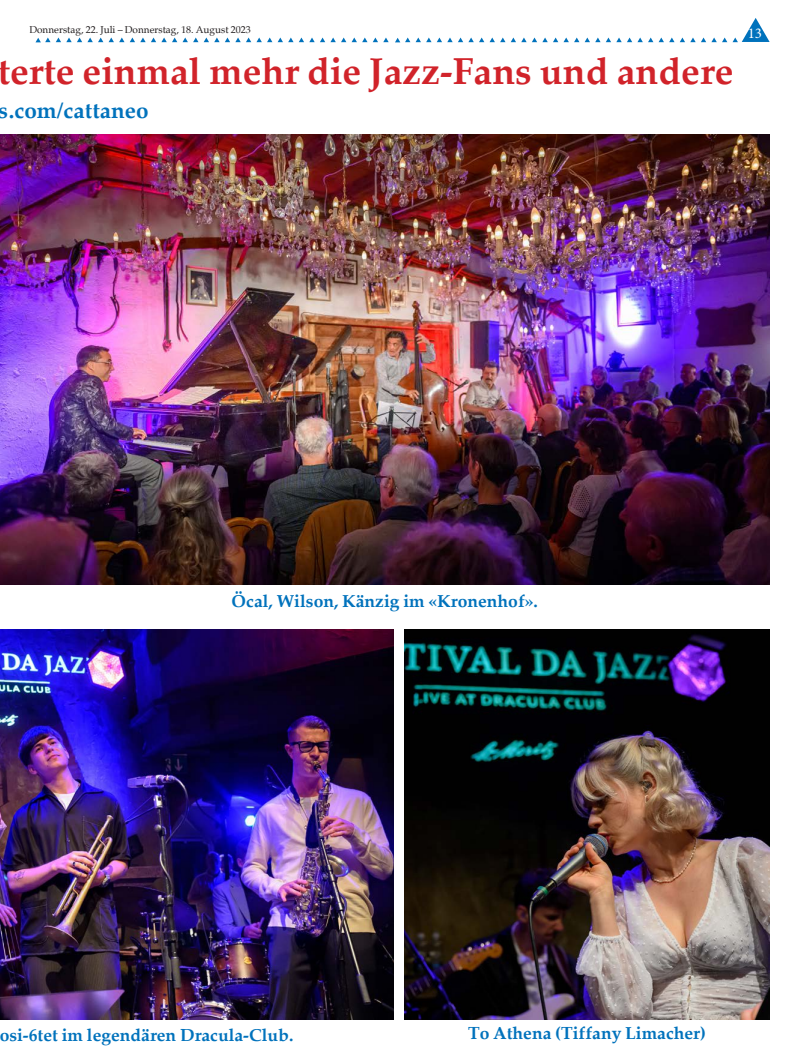
<style>
.page{position:relative;width:798px;height:1063px;background:#fff}
.page>*{position:absolute;margin:0;border:0;box-sizing:border-box;transform-origin:0 0}
.t1{font:700 37.5px "Palatia";color:#d1232a}
.t2{font:700 22.5px "Palatia";color:#0072bc}
.Seitenrubrik{font:700 17.5px "Palatia";color:#0072bc}
.t3{font:15px "Minion Pro";color:#fff}
.t4{font:10px "Palatia";color:#231f20}
</style>
<div class="page">
<svg style="left:669px;top:38px;width:15px;height:4px"></svg>
<svg style="left:595px;top:38px;width:68px;height:4px"></svg>
<svg style="left:574px;top:38px;width:15px;height:4px"></svg>
<svg style="left:500px;top:38px;width:68px;height:4px"></svg>
<svg style="left:479px;top:38px;width:15px;height:4px"></svg>
<svg style="left:690px;top:18px;width:79px;height:24px"></svg>
<svg style="left:395px;top:38px;width:78px;height:4px"></svg>
<svg style="left:320px;top:38px;width:68px;height:4px"></svg>
<svg style="left:225px;top:38px;width:89px;height:4px"></svg>
<svg style="left:130px;top:38px;width:89px;height:4px"></svg>
<svg style="left:35px;top:38px;width:89px;height:4px"></svg>
<img style="left:0;top:630px;width:393px;height:390px">
<img style="left:404px;top:630px;width:365px;height:390px">
<img style="left:0;top:135px;width:769px;height:450px">
<p class="t4" style="left:29px;top:23px;width:223px">Donnerstag, 22. Juli – Donnerstag, 18. August 2023</p>
<h1 class="t1" style="left:-2px;top:49px;width:737px">terte einmal mehr die Jazz-Fans und andere</h1>
<p class="t2" style="left:-1px;top:97px;width:151px">s.com/cattaneo</p>
<p class="t3" style="left:747px;top:23px;width:16px">13</p>
<p class="Seitenrubrik" style="left:231px;top:591px;width:308px">Öcal, Wilson, Känzig im «Kronenhof».</p>
<p class="Seitenrubrik" style="left:0;top:1024px;width:295px">osi-6tet im legendären Dracula-Club.</p>
<p class="Seitenrubrik" style="left:468px;top:1022px;width:239px">To Athena (Tiffany Limacher)</p>
</div>
